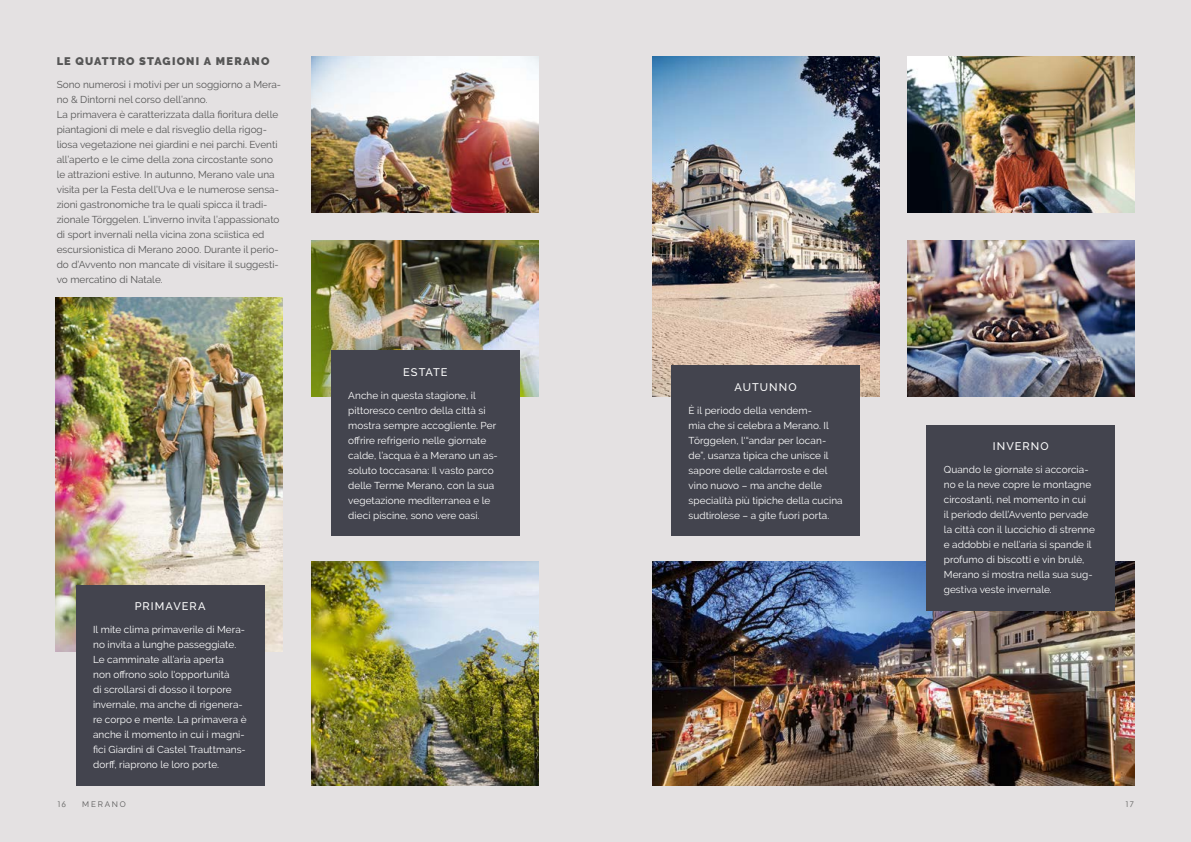
<style>
.page{position:relative;width:1191px;height:842px;background:#e4e1e2}
.page>*{position:absolute;margin:0;border:0;box-sizing:border-box;transform-origin:0 0}
.t1{font:500 11px "Raleway";letter-spacing:.1em;color:#fff}
.t2{font:900 11px "Raleway";letter-spacing:.105em;color:#565656}
.t3{font:10px/15px "Raleway";letter-spacing:.005em;color:#fff}
.t4{font:10px/15px "Raleway";color:#565656}
.t5{font:8px "Raleway";letter-spacing:.225em;color:#565656}
.t6{font:8px "Futura BT";color:#6f6f6e}
</style>
<div class="page">
<img style="left:56px;top:298px;width:227px;height:353px">
<img style="left:652px;top:57px;width:227px;height:340px">
<img style="left:652px;top:561px;width:482px;height:224px">
<img style="left:907px;top:57px;width:227px;height:156px">
<img style="left:312px;top:241px;width:227px;height:155px">
<img style="left:907px;top:241px;width:227px;height:156px">
<img style="left:312px;top:561px;width:227px;height:224px">
<div style="left:926px;top:425px;width:188px;height:185px;background:#43444e"></div>
<div style="left:331px;top:351px;width:188px;height:185px;background:#43444e"></div>
<div style="left:671px;top:366px;width:188px;height:170px;background:#43444e"></div>
<div style="left:76px;top:585px;width:188px;height:200px;background:#43444e"></div>
<img style="left:312px;top:57px;width:227px;height:156px">
<p class="t2" style="left:57px;top:55px;width:214px">LE QUATTRO STAGIONI A MERANO</p>
<p class="t4" style="left:57px;top:77px;width:226px">Sono numerosi i motivi per un soggiorno a Mera&shy;no &amp; Dintorni nel corso dell’anno.<br>La primavera è caratterizzata dalla fioritura delle piantagioni di mele e dal risveglio della rigog&shy;liosa vegetazione nei giardini e nei parchi. Eventi all’aperto e le cime della zona circostante sono le attrazioni estive. In autunno, Merano vale una visita per la Festa dell’Uva e le numerose sensa&shy;zioni gastronomiche tra le quali spicca il tradi&shy;zionale Törggelen. L’inverno invita l’appassionato di sport invernali nella vicina zona sciistica ed escursionistica di Merano 2000. Durante il perio&shy;do d’Avvento non mancate di visitare il suggesti&shy;vo mercatino di Natale.</p>
<p class="t1" style="left:403px;top:366px;width:46px">ESTATE</p>
<p class="t3" style="left:348px;top:388px;width:151px">Anche in questa stagione, il pittoresco centro della città si mostra sempre accogliente. Per offrire refrigerio nelle giornate calde, l’acqua è a Merano un as&shy;soluto toccasana: Il vasto parco delle Terme Merano, con la sua vegetazione mediterranea e le dieci piscine, sono vere oasi.</p>
<p class="t1" style="left:734px;top:381px;width:64px">AUTUNNO</p>
<p class="t3" style="left:688px;top:403px;width:156px">È il periodo della vendem-<br>mia che si celebra a Merano. Il<br>Törggelen, l'“andar per locan&shy;de”, usanza tipica che unisce il sapore delle caldarroste e del vino nuovo – ma anche delle specialità più tipiche della cucina sudtirolese – a gite fuori porta.</p>
<p class="t1" style="left:993px;top:440px;width:57px">INVERNO</p>
<p class="t3" style="left:943px;top:462px;width:153px">Quando le giornate si accorcia&shy;no e la neve copre le montagne circostanti, nel momento in cui<br>il periodo dell’Avvento pervade la città con il luccichio di strenne e addobbi e nell’aria si spande il profumo di biscotti e vin brulè,<br>Merano si mostra nella sua sug&shy;gestiva veste invernale.</p>
<p class="t1" style="left:135px;top:600px;width:72px">PRIMAVERA</p>
<p class="t3" style="left:93px;top:622px;width:155px">Il mite clima primaverile di Mera&shy;no invita a lunghe passeggiate.<br>Le camminate all’aria aperta<br>non offrono solo l'opportunità<br>di scrollarsi di dosso il torpore invernale, ma anche di rigenera&shy;re corpo e mente. La primavera è anche il momento in cui i magni&shy;fici Giardini di Castel Trauttmans&shy;dorff, riaprono le loro porte.</p>
<p class="t5" style="left:82px;top:799px;width:45px">MERANO</p>
<p class="t6" style="left:57px;top:799px;width:11px">16</p>
<p class="t6" style="left:1124px;top:799px;width:11px">17</p>
</div>
